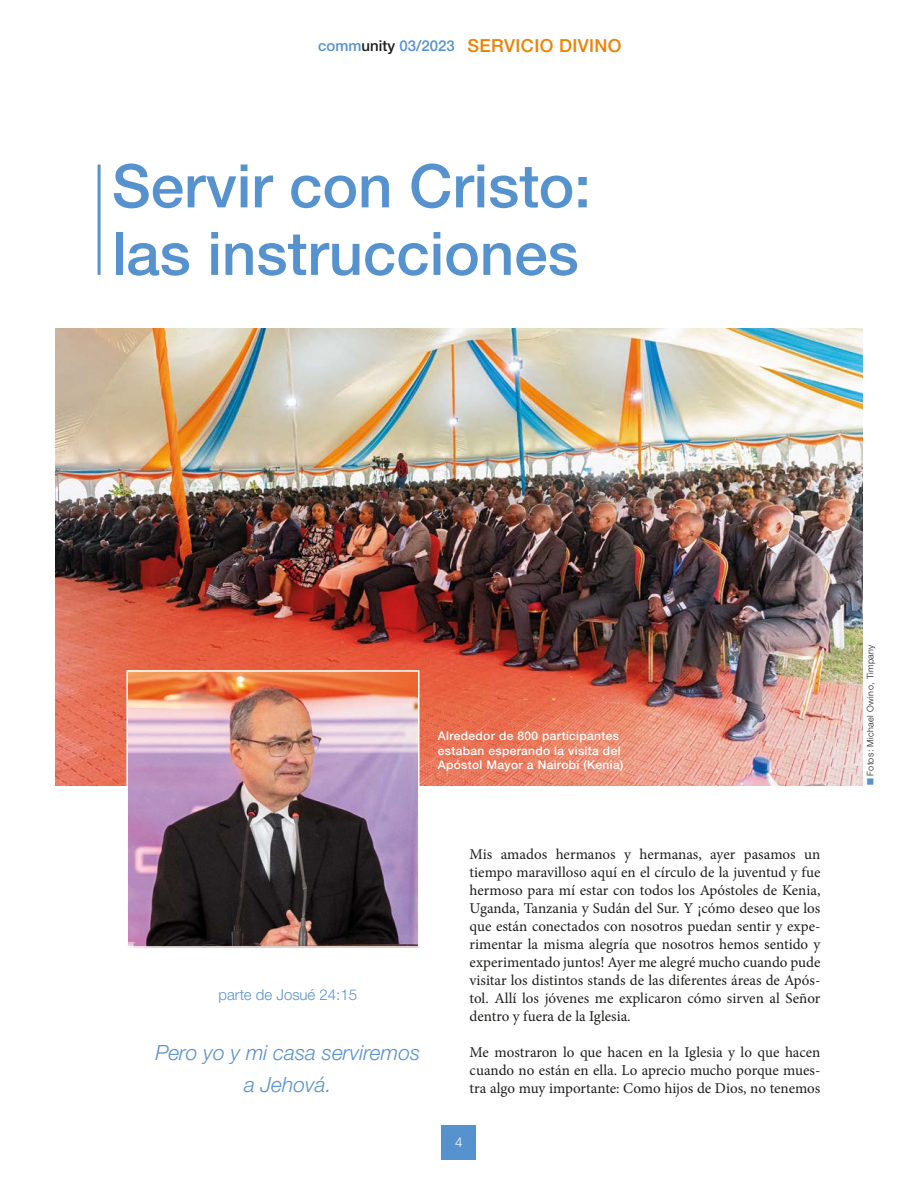
<style>
.page{position:relative;width:918px;height:1188px;background:#fff}
.page>*{position:absolute;margin:0;border:0;box-sizing:border-box;transform-origin:0 0}
.t1{font:500 60px/67.5px "Helvetica Neue LTW1 G";color:#5692ce}
.t2{font:italic 300 21px/31.5px "Helvetica Neue LTW1 G";color:#5692ce;text-align:center}
.t3{font:500 18px "Helvetica Neue LTW1 G";letter-spacing:.02em;color:#f08100}
.t4{font:15px/18px "Minion Pro";color:#1d1d1b;text-align:justify}
.t5{font:300 15px "Helvetica Neue LTW1 G";color:#5692ce}
.t6{font:300 13.5px "Helvetica Neue LTW1 G";color:#fff}
.t7{font:500 12px/14.4px "Helvetica Neue LTW1 G";letter-spacing:.03em;color:#fff}
.t8{font:300 9px "Helvetica Neue LTW1 G";letter-spacing:.04em;color:#1d1d1b}
.s1{font-size:15px;color:#5692ce}
.s2{font-size:15px;color:#1d1d1b}
.s3{color:#5692ce}
</style>
<div class="page">
<div style="left:442px;top:1125px;width:34px;height:34px;background:#5692ce"></div>
<img style="left:55px;top:328px;width:808px;height:457px">
<img style="left:129px;top:673px;width:287px;height:272px">
<div style="left:126px;top:670px;width:293px;height:278px;border:2px solid #fff"></div>
<hr style="left:98px;top:165px;width:3px;height:110px;background:#5692ce">
<p class="t3" style="left:318px;top:35px;width:305px"><span class="s1">comm</span><span class="s2">unity</span> <span class="s1">03/2023</span> SERVICIO DIVINO</p>
<h1 class="t1" style="left:112px;top:152px;width:481px">Servir con Cristo: las instrucciones</h1>
<p class="t7" style="left:438px;top:729px;width:187px">Alrededor de 800 participantes estaban esperando la visita del<br>Apóstol Mayor a Nairobi (Kenia)</p>
<p class="t5" style="left:219px;top:986px;width:140px">parte de Josué 24:15</p>
<h2 class="t2" style="left:156px;top:1037px;width:266px">Pero yo y mi casa serviremos a Jehová.</h2>
<p class="t4" style="left:470px;top:845px;width:352px">Mis amados hermanos y hermanas, ayer pasamos un tiempo maravilloso aquí en el círculo de la juventud y fue hermoso para mí estar con todos los Apóstoles de Kenia, Uganda, Tanzania y Sudán del Sur. Y ¡cómo deseo que los que están conectados con nosotros puedan sentir y expe&shy;rimentar la misma alegría que nosotros hemos sentido y experimentado juntos! Ayer me alegré mucho cuando pude visitar los distintos stands de las diferentes áreas de Após&shy;tol. Allí los jóvenes me explicaron cómo sirven al Señor dentro y fuera de la Iglesia.</p>
<p class="t4" style="left:470px;top:1043px;width:352px">Me mostraron lo que hacen en la Iglesia y lo que hacen cuando no están en ella. Lo aprecio mucho porque mues&shy;tra algo muy importante: Como hijos de Dios, no tenemos</p>
<p class="t6" style="left:455px;top:1134px;width:9px">4</p>
<p class="t8" style="left:865px;top:785px;width:143px;rotate:-90deg"><span class="s3">■</span> Fotos: Michael Owino, Timpany</p>
</div>
